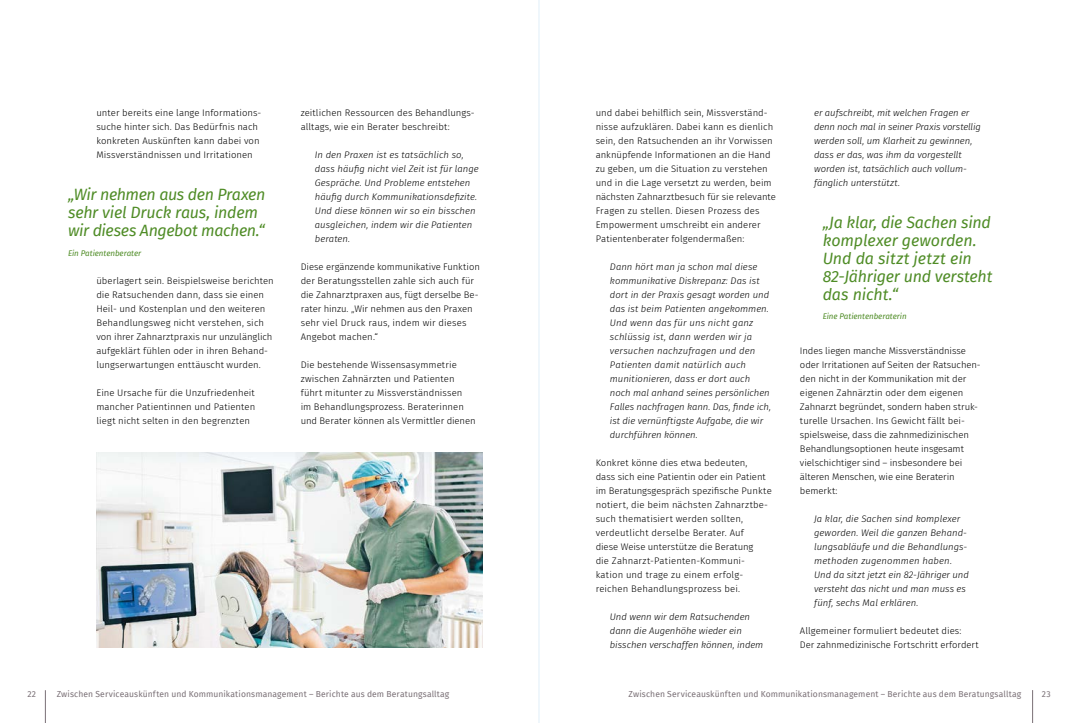
<style>
.page{position:relative;width:1078px;height:723px;background:#fff}
.page>*{position:absolute;margin:0;border:0;box-sizing:border-box;transform-origin:0 0}
.t1{font:italic 16px/18px "Fira Sans";letter-spacing:-.015em;color:#4f8c26}
.t2{font:300 9.5px/14px "Fira Sans";letter-spacing:.005em;color:#000}
.t3{font:italic 300 9.5px/14px "Fira Sans";color:#000}
.t4{font:8.5px "Fira Sans";letter-spacing:.01em;color:#7a7076}
.t5{font:italic 8px "Fira Sans";letter-spacing:-.005em;color:#4f8c26}
</style>
<div class="page">
<hr style="left:1031px;top:690px;width:1px;height:33px;background:#7a7076">
<hr style="left:45px;top:690px;width:1px;height:33px;background:#7a7076">
<img style="left:96px;top:452px;width:386px;height:196px">
<hr style="left:538px;top:0;width:1px;height:723px;background:#e0eff9">
<p class="t2" style="left:96px;top:106px;width:166px">unter bereits eine lange Informations&shy;suche hinter sich. Das Bedürfnis nach konkreten Auskünften kann dabei von Missverständnissen und Irritationen</p>
<h1 class="t1" style="left:68px;top:185px;width:199px">„Wir nehmen aus den Praxen sehr viel Druck raus, indem wir dieses Angebot machen.“</h1>
<p class="t5" style="left:68px;top:247px;width:75px">Ein Patientenberater</p>
<p class="t2" style="left:96px;top:274px;width:179px">überlagert sein. Beispielsweise berichten die Ratsuchenden dann, dass sie einen Heil- und Kostenplan und den weiteren Behandlungsweg nicht verstehen, sich von ihrer Zahnarztpraxis nur unzulänglich aufgeklärt fühlen oder in ihren Behand&shy;lungserwartungen enttäuscht wurden.</p>
<p class="t2" style="left:96px;top:386px;width:160px;text-align:justify">Eine Ursache für die Unzufriedenheit mancher Patientinnen und Patienten liegt nicht selten in den begrenzten</p>
<p class="t2" style="left:300px;top:106px;width:175px">zeitlichen Ressourcen des Behandlungs&shy;alltags, wie ein Berater beschreibt:</p>
<p class="t3" style="left:315px;top:148px;width:165px">In den Praxen ist es tatsächlich so, dass häufig nicht viel Zeit ist für lange Gespräche. Und Probleme entstehen häufig durch Kommunikationsdefizite.<br>Und diese können wir so ein bisschen ausgleichen, indem wir die Patienten beraten.</p>
<p class="t2" style="left:300px;top:260px;width:180px">Diese ergänzende kommunikative Funktion der Beratungsstellen zahle sich auch für die Zahnarztpraxen aus, fügt derselbe Be&shy;rater hinzu. „Wir nehmen aus den Praxen sehr viel Druck raus, indem wir dieses Angebot machen.“</p>
<p class="t2" style="left:300px;top:358px;width:176px">Die bestehende Wissensasymmetrie zwischen Zahnärzten und Patienten führt mitunter zu Missverständnissen<br>im Behandlungsprozess. Beraterinnen und Berater können als Vermittler dienen</p>
<p class="t2" style="left:595px;top:106px;width:182px">und dabei behilflich sein, Missverständ&shy;nisse aufzuklären. Dabei kann es dienlich sein, den Ratsuchenden an ihr Vorwissen anknüpfende Informationen an die Hand zu geben, um die Situation zu verstehen und in die Lage versetzt zu werden, beim nächsten Zahnarztbesuch für sie relevante Fragen zu stellen. Diesen Prozess des Empowerment umschreibt ein anderer Patientenberater folgendermaßen:</p>
<p class="t3" style="left:609px;top:260px;width:163px">Dann hört man ja schon mal diese kommunikative Diskrepanz: Das ist dort in der Praxis gesagt worden und das ist beim Patienten angekommen.<br>Und wenn das für uns nicht ganz schlüssig ist, dann werden wir ja versuchen nachzufragen und den Patienten damit natürlich auch munitionieren, dass er dort auch noch mal anhand seines persönlichen Falles nachfragen kann. Das, finde ich, ist die vernünftigste Aufgabe, die wir durchführen können.</p>
<p class="t2" style="left:595px;top:456px;width:178px">Konkret könne dies etwa bedeuten,<br>dass sich eine Patientin oder ein Patient im Beratungsgespräch spezifische Punkte notiert, die beim nächsten Zahnarztbe&shy;such thematisiert werden sollten, verdeutlicht derselbe Berater. Auf<br>diese Weise unterstütze die Beratung<br>die Zahnarzt-Patienten-Kommuni&shy;kation und trage zu einem erfolg&shy;reichen Behandlungsprozess bei.</p>
<p class="t3" style="left:609px;top:610px;width:155px">Und wenn wir dem Ratsuchenden dann die Augenhöhe wieder ein bisschen verschaffen können, indem</p>
<p class="t3" style="left:814px;top:106px;width:168px">er aufschreibt, mit welchen Fragen er denn noch mal in seiner Praxis vorstellig werden soll, um Klarheit zu gewinnen, dass er das, was ihm da vorgestellt worden ist, tatsächlich auch vollum&shy;fänglich unterstützt.</p>
<h1 class="t1" style="left:822px;top:213px;width:171px">„Ja klar, die Sachen sind komplexer geworden.<br>Und da sitzt jetzt ein<br>82-Jähriger und versteht das nicht.“</h1>
<p class="t5" style="left:822px;top:310px;width:85px">Eine Patientenberaterin</p>
<p class="t2" style="left:799px;top:344px;width:182px">Indes liegen manche Missverständnisse oder Irritationen auf Seiten der Ratsuchen&shy;den nicht in der Kommunikation mit der eigenen Zahnärztin oder dem eigenen Zahnarzt begründet, sondern haben struk&shy;turelle Ursachen. Ins Gewicht fällt bei&shy;spielsweise, dass die zahnmedizinischen Behandlungsoptionen heute insgesamt vielschichtiger sind – insbesondere bei älteren Menschen, wie eine Beraterin bemerkt:</p>
<p class="t3" style="left:814px;top:512px;width:156px">Ja klar, die Sachen sind komplexer geworden. Weil die ganzen Behand&shy;lungsabläufe und die Behandlungs&shy;methoden zugenommen haben.<br>Und da sitzt jetzt ein 82-Jähriger und versteht das nicht und man muss es fünf, sechs Mal erklären.</p>
<p class="t2" style="left:799px;top:624px;width:180px">Allgemeiner formuliert bedeutet dies:<br>Der zahnmedizinische Fortschritt erfordert</p>
<p class="t4" style="left:57px;top:688px;width:394px">Zwischen Serviceauskünften und Kommunikationsmanagement – Berichte aus dem Beratungsalltag</p>
<p class="t4" style="left:628px;top:688px;width:394px">Zwischen Serviceauskünften und Kommunikationsmanagement – Berichte aus dem Beratungsalltag</p>
<p class="t4" style="left:27px;top:688px;width:10px">22</p>
<p class="t4" style="left:1041px;top:688px;width:10px">23</p>
</div>
